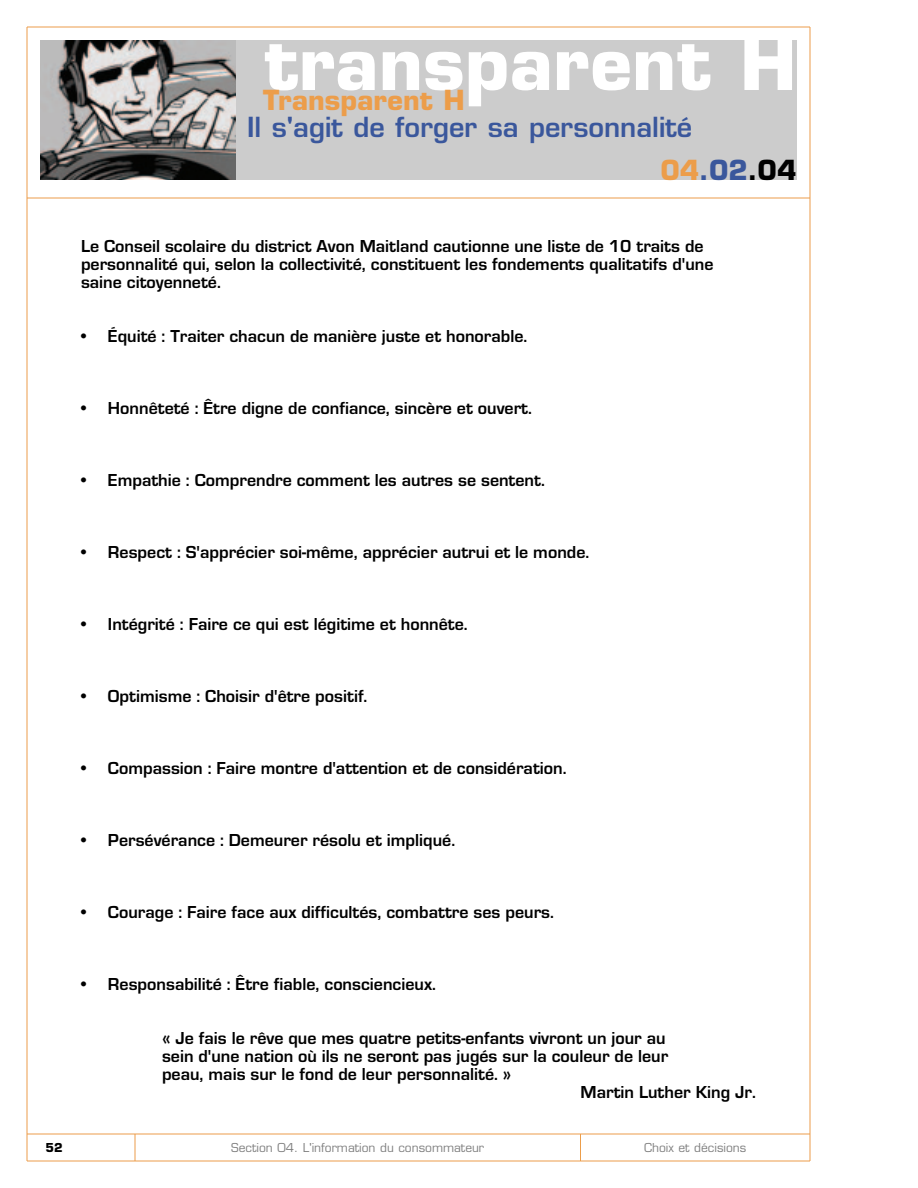
<style>
.page{position:relative;width:918px;height:1188px;background:#fff}
.page>*{position:absolute;margin:0;border:0;box-sizing:border-box;transform-origin:0 0}
.t1{font:700 72px "Eurostile";color:#fff}
.t2{font:600 27px/42.8px "Eurostile";color:#3a579c}
.t3{font:700 27px "Eurostile";color:#ec9d4a}
.t4{font:700 18px/18px "Eurostile";color:#000}
.t5{font:12px "Eurostile";color:#808080}
.t6{font:700 12px "Eurostile";color:#000}
.s1{font-weight:700;color:#ec9d4a}
.s2{font-weight:700}
.s3{font-weight:700;color:#000}
</style>
<div class="page">
<hr style="left:27px;top:27px;width:783px;height:1px;background:#ec9d4a">
<hr style="left:27px;top:1161px;width:783px;height:1px;background:#ec9d4a">
<hr style="left:27px;top:27px;width:1px;height:1134px;background:#ec9d4a">
<hr style="left:810px;top:27px;width:1px;height:1134px;background:#ec9d4a">
<hr style="left:27px;top:1134px;width:783px;height:1px;background:#ec9d4a">
<svg style="left:135px;top:1134px;width:1px;height:27px"></svg>
<svg style="left:580px;top:1135px;width:1px;height:26px"></svg>
<img style="left:40px;top:40px;width:196px;height:140px">
<div style="left:236px;top:40px;width:560px;height:140px;background:#ccc"></div>
<hr style="left:27px;top:198px;width:783px;height:1px;background:#ec9d4a">
<h1 class="t1" style="left:264px;top:36px;width:534px">transparent H</h1>
<h2 class="t2" style="left:660px;top:109px;width:138px;text-indent:-413px">Il s'agit de forger sa personnalité<br><span class="s1">04</span><span class="s2">.02</span><span class="s3">.04</span></h2>
<h2 class="t3" style="left:263px;top:90px;width:203px">Transparent H</h2>
<p class="t4" style="left:81px;top:239px;width:634px">Le Conseil scolaire du district Avon Maitland cautionne une liste de 10 traits de personnalité qui, selon la collectivité, constituent les fondements qualitatifs d'une saine citoyenneté.</p>
<p class="t4" style="left:81px;top:329px;width:448px">• Équité : Traiter chacun de manière juste et honorable.</p>
<p class="t4" style="left:81px;top:401px;width:453px">• Honnêteté : Être digne de confiance, sincère et ouvert.</p>
<p class="t4" style="left:81px;top:473px;width:465px">• Empathie : Comprendre comment les autres se sentent.</p>
<p class="t4" style="left:81px;top:545px;width:510px">• Respect : S'apprécier soi-même, apprécier autrui et le monde.</p>
<p class="t4" style="left:81px;top:617px;width:388px">• Intégrité : Faire ce qui est légitime et honnête.</p>
<p class="t4" style="left:81px;top:689px;width:288px">• Optimisme : Choisir d'être positif.</p>
<p class="t4" style="left:81px;top:761px;width:487px">• Compassion : Faire montre d'attention et de considération.</p>
<p class="t4" style="left:81px;top:833px;width:376px">• Persévérance : Demeurer résolu et impliqué.</p>
<p class="t4" style="left:81px;top:905px;width:474px">• Courage : Faire face aux difficultés, combattre ses peurs.</p>
<p class="t4" style="left:81px;top:977px;width:356px">• Responsabilité : Être fiable, consciencieux.</p>
<p class="t4" style="left:162px;top:1031px;width:505px">« Je fais le rêve que mes quatre petits-enfants vivront un jour au</p>
<p class="t4" style="left:162px;top:1049px;width:508px">sein d'une nation où ils ne seront pas jugés sur la couleur de leur</p>
<p class="t4" style="left:162px;top:1067px;width:351px">peau, mais sur le fond de leur personnalité. »</p>
<p class="t4" style="left:581px;top:1085px;width:177px">Martin Luther King Jr.</p>
<p class="t6" style="left:46px;top:1143px;width:19px">52</p>
<p class="t5" style="left:231px;top:1143px;width:254px">Section 04. L'information du consommateur</p>
<p class="t5" style="left:644px;top:1143px;width:104px">Choix et décisions</p>
</div>
